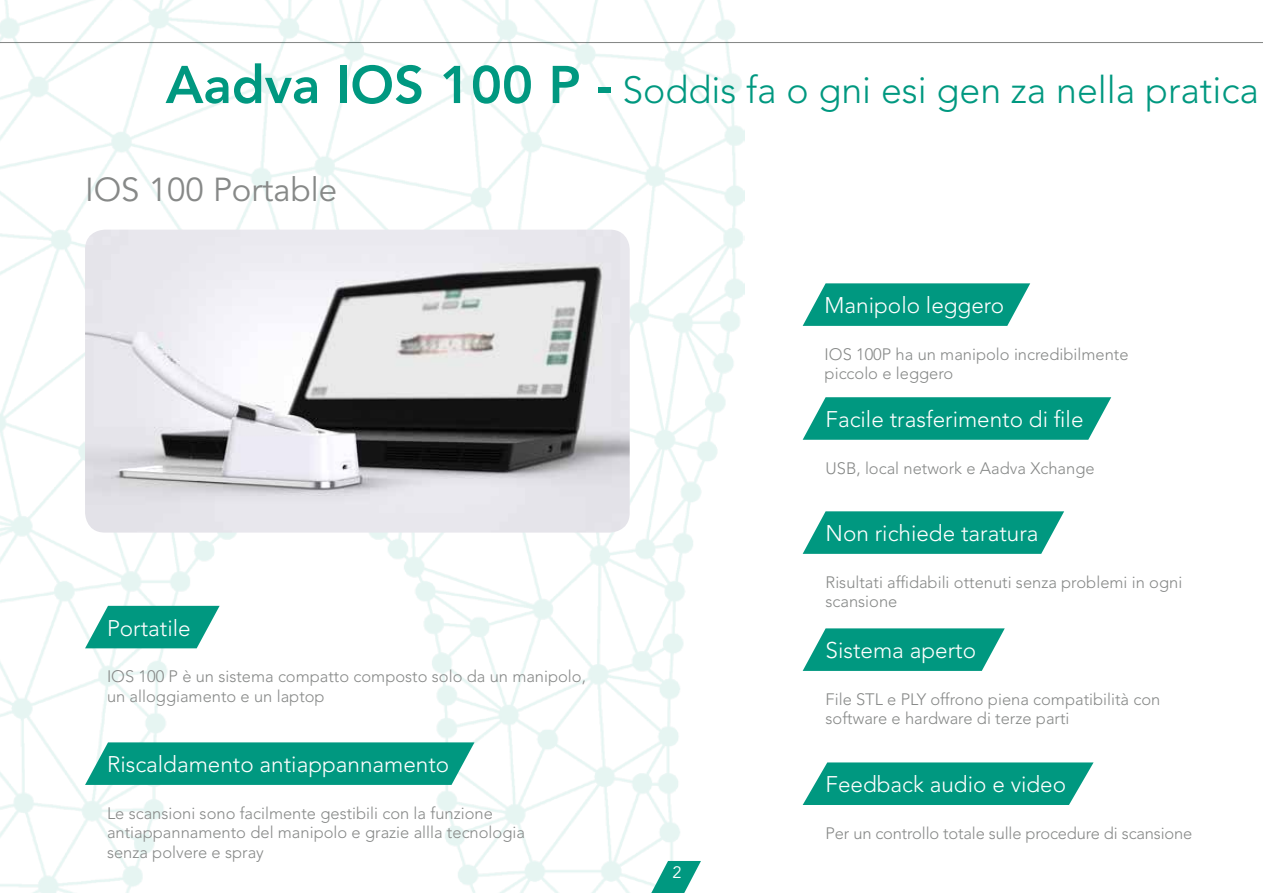
<style>
.page{position:relative;width:1263px;height:893px;background:#fff}
.page>*{position:absolute;margin:0;border:0;box-sizing:border-box;transform-origin:0 0}
.t1{font:300 37.5px "Avenir LT Std";color:#009880}
.t2{font:33px "Avenir LT Std";color:#878988}
.t3{font:300 22.5px "Avenir LT Std";color:#fff}
.t4{font:300 16.5px/19.5px "Avenir LT Std";color:#878988}
.t5{font:16.5px "Avenir LT Std";color:#fff}
.s1{font-weight:800;font-size:52.5px}
</style>
<div class="page">
<svg style="left:745px;top:42px;width:518px;height:1px"></svg>
<img style="left:0;top:0;width:745px;height:893px">
<img style="left:85px;top:230px;width:545px;height:303px">
<svg style="left:651px;top:861px;width:50px;height:32px"></svg>
<svg style="left:85px;top:742px;width:389px;height:43px;background:#119e88"></svg>
<svg style="left:803px;top:283px;width:227px;height:43px;background:#1ba38d"></svg>
<svg style="left:85px;top:606px;width:135px;height:42px"></svg>
<svg style="left:803px;top:397px;width:308px;height:43px;background:#15a08a"></svg>
<svg style="left:803px;top:511px;width:261px;height:43px;background:#18a18c"></svg>
<svg style="left:803px;top:628px;width:202px;height:43px;background:#1fa48f"></svg>
<svg style="left:803px;top:762px;width:290px;height:43px;background:#17a18b"></svg>
<h1 class="t1" style="left:166px;top:68px;width:1095px"><span class="s1">Aadva IOS 100 P -</span> Soddis fa o gni esi gen za nella pratica</h1>
<h2 class="t2" style="left:85px;top:171px;width:253px">IOS 100 Portable</h2>
<h3 class="t3" style="left:107px;top:615px;width:85px">Portatile</h3>
<p class="t4" style="left:107px;top:667px;width:480px">IOS 100 P è un sistema compatto composto solo da un manipolo, un alloggiamento e un laptop</p>
<h3 class="t3" style="left:107px;top:751px;width:344px">Riscaldamento antiappannamento</h3>
<p class="t4" style="left:107px;top:803px;width:419px">Le scansioni sono facilmente gestibili con la funzione antiappannamento del manipolo e grazie allla tecnologia senza polvere e spray</p>
<p class="t5" style="left:672px;top:863px;width:11px">2</p>
<h3 class="t3" style="left:825px;top:292px;width:181px">Manipolo leggero</h3>
<p class="t4" style="left:825px;top:344px;width:305px">IOS 100P ha un manipolo incredibilmente piccolo e leggero</p>
<h3 class="t3" style="left:825px;top:406px;width:259px">Facile trasferimento di file</h3>
<p class="t4" style="left:825px;top:458px;width:271px">USB, local network e Aadva Xchange</p>
<h3 class="t3" style="left:825px;top:520px;width:214px">Non richiede taratura</h3>
<p class="t4" style="left:825px;top:572px;width:358px">Risultati affidabili ottenuti senza problemi in ogni scansione</p>
<h3 class="t3" style="left:825px;top:637px;width:152px">Sistema aperto</h3>
<p class="t4" style="left:825px;top:689px;width:336px">File STL e PLY offrono piena compatibilità con software e hardware di terze parti</p>
<h3 class="t3" style="left:825px;top:771px;width:242px">Feedback audio e video</h3>
<p class="t4" style="left:825px;top:823px;width:368px">Per un controllo totale sulle procedure di scansione</p>
</div>
